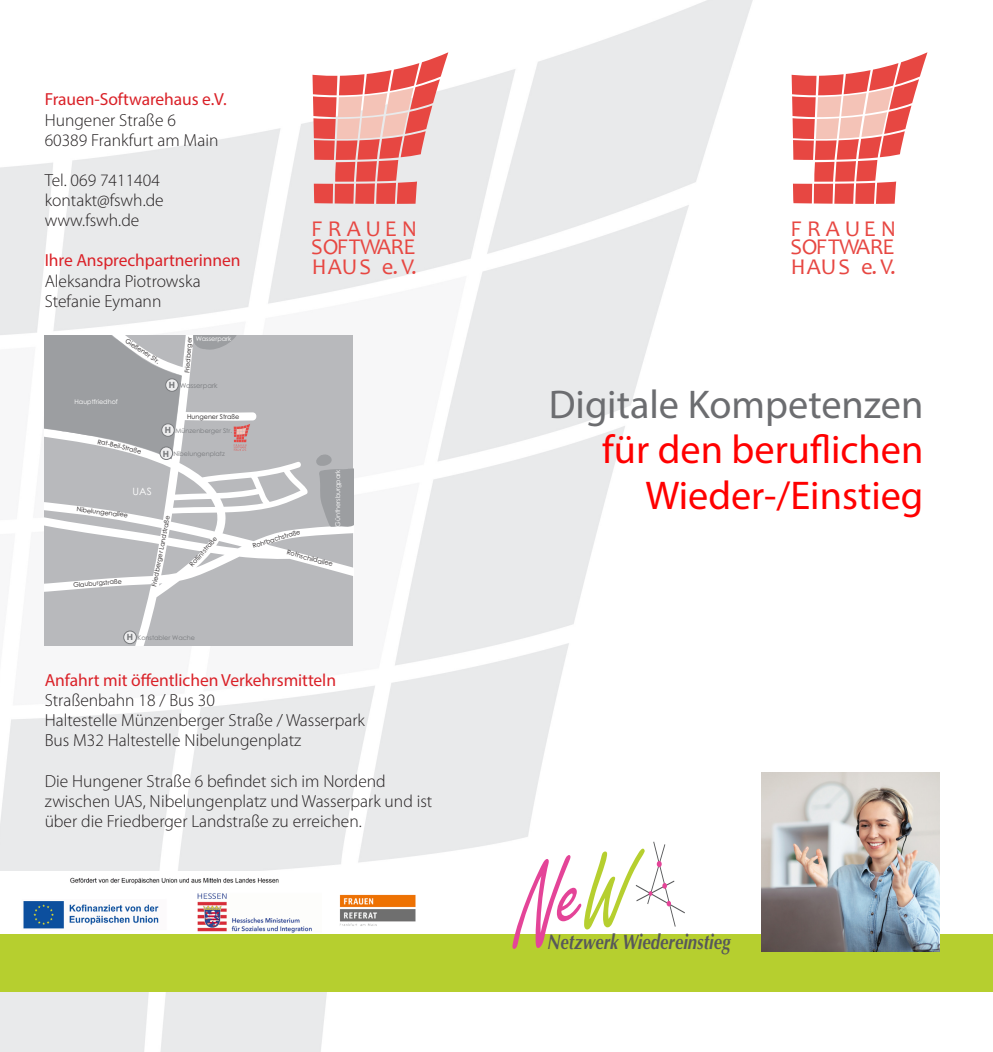
<style>
.page{position:relative;width:993px;height:1052px;background:#fff}
.page>*{position:absolute;margin:0;border:0;box-sizing:border-box;transform-origin:0 0}
.Textkörper{font:40.25px/45.5px "Myriad Pro";color:#f00;text-align:right}
.t1{font:22.75px/19.4px "Candara";letter-spacing:.04em;color:#e74742;text-align:justify}
.t2{font:italic 700 20.82px "Optima";color:#57585a;scale:.8 1}
.t3{font:300 17.5px/20.1px "Myriad Pro";color:#231f20}
.t4{font:17.5px "Myriad Pro";letter-spacing:-.005em;color:#da2128}
.t5{font:10.15px "Century Gothic";color:#fff}
.t6{font:700 9.1px "Myriad Pro";color:#787a7d}
.t7{font:6.83px "Century Gothic";color:#787a7d}
.t8{font:6.48px "Century Gothic";color:#231f20}
.t9{font:6.48px "Century Gothic";color:#787a7d}
.t10{font:6.48px "Century Gothic";color:#fff}
.s1{font-family:"Myriad Pro";font-weight:700;font-size:9.1px}
.s2{color:#6c6d70}
</style>
<div class="page">
<img style="left:0;top:0;width:759px;height:1052px">
<svg style="left:791px;top:52px;width:136px;height:152px"></svg>
<svg style="left:312px;top:52px;width:136px;height:152px;background:#ec9d9a"></svg>
<div style="left:1px;top:933px;width:991px;height:58px;background:#b6cf2f"></div>
<img style="left:761px;top:773px;width:178px;height:178px">
<svg style="left:45px;top:335px;width:308px;height:310px;fill:#b8b9bc"></svg>
<svg style="left:314px;top:454px;width:39px;height:73px;background:#a5a7aa"></svg>
<svg style="left:192px;top:335px;width:47px;height:15px"></svg>
<svg style="left:45px;top:335px;width:137px;height:124px;background:#abadaf"></svg>
<svg style="left:234px;top:424px;width:16px;height:27px"></svg>
<div style="left:166px;top:379px;width:12px;height:12px;background:#ededee;border-radius:50%"></div>
<div style="left:165px;top:379px;width:13px;height:12px;border:1px solid #787a7d;border-radius:50%"></div>
<div style="left:162px;top:424px;width:12px;height:12px;background:#ededee;border-radius:50%"></div>
<div style="left:161px;top:423px;width:13px;height:13px;border:1px solid #787a7d;border-radius:50%"></div>
<div style="left:160px;top:447px;width:12px;height:12px;background:#ededee;border-radius:50%"></div>
<div style="left:160px;top:447px;width:13px;height:13px;border:1px solid #787a7d;border-radius:50%"></div>
<div style="left:124px;top:631px;width:12px;height:12px;background:#ededee;border-radius:50%"></div>
<div style="left:123px;top:631px;width:13px;height:13px;border:1px solid #787a7d;border-radius:50%"></div>
<svg style="left:512px;top:841px;width:173px;height:108px"></svg>
<div style="left:0;top:871px;width:457px;height:62px;background:#fff"></div>
<img style="left:23px;top:877px;width:289px;height:55px">
<img style="left:339px;top:894px;width:77px;height:32px">
<p class="t4" style="left:45px;top:89px;width:183px">Frauen-Softwarehaus e.V.</p>
<p class="t3" style="left:45px;top:110px;width:133px">Hungener Straße 6</p>
<p class="t3" style="left:45px;top:130px;width:175px">60389 Frankfurt am Main</p>
<p class="t3" style="left:45px;top:170px;width:117px">Tel. 069 7411404</p>
<p class="t3" style="left:45px;top:190px;width:120px">kontakt@fswh.de</p>
<p class="t3" style="left:45px;top:211px;width:96px">www.fswh.de</p>
<p class="t4" style="left:45px;top:250px;width:197px">Ihre Ansprechpartnerinnen</p>
<p class="t3" style="left:45px;top:271px;width:158px">Aleksandra Piotrowska</p>
<p class="t3" style="left:45px;top:291px;width:118px">Stefanie Eymann</p>
<p class="t8" style="left:128px;top:336px;width:41px;rotate:33deg">Gießener Str.</p>
<p class="t10" style="left:195px;top:334px;width:37px">Wasserpark</p>
<p class="t8" style="left:182px;top:373px;width:37px;rotate:-86deg">Friedberger</p>
<p class="t10" style="left:75px;top:397px;width:45px">Hauptfriedhof</p>
<p class="t8" style="left:99px;top:437px;width:46px;rotate:13deg">Rat-Beil-Straße</p>
<p class="t6" style="left:169px;top:379px;width:8px">H</p>
<p class="t6" style="left:165px;top:424px;width:8px">H</p>
<p class="t6" style="left:163px;top:447px;width:8px">H</p>
<p class="t7" style="left:180px;top:380px;width:39px">Wasserpark</p>
<p class="t8" style="left:187px;top:412px;width:54px">Hungener Straße</p>
<p class="t9" style="left:176px;top:426px;width:58px">Münzenberger Str.</p>
<p class="t9" style="left:173px;top:449px;width:53px">Nibelungenplatz</p>
<p class="t1" style="left:311px;top:218px;width:107px">FRAUEN SOFTWARE HAUS e.V.</p>
<p class="t5" style="left:132px;top:484px;width:21px">UAS</p>
<p class="t8" style="left:77px;top:504px;width:53px;rotate:7deg">Nibelungenallee</p>
<p class="t8" style="left:73px;top:580px;width:50px;rotate:-4deg">Glauburgstraße</p>
<p class="t8" style="left:149px;top:585px;width:74px;rotate:-79deg">Friedberger Landstraße</p>
<p class="t10" style="left:333px;top:526px;width:58px;rotate:-90deg">Günthersburgpark</p>
<p class="t8" style="left:187px;top:563px;width:39px;rotate:-49deg">Rotlintstraße</p>
<p class="t8" style="left:251px;top:541px;width:51px;rotate:-17deg">Rohrbachstraße</p>
<p class="t8" style="left:288px;top:547px;width:49px;rotate:15deg">Rothschildallee</p>
<p class="t9" style="left:127px;top:633px;width:70px"><span class="s1">H</span> Konstabler Wache</p>
<p class="t4" style="left:45px;top:669px;width:293px">Anfahrt mit öffentlichen Verkehrsmitteln</p>
<p class="t3" style="left:45px;top:690px;width:322px">Straßenbahn 18 / Bus 30<br>Haltestelle Münzenberger Straße / Wasserpark<br>Bus M32 Haltestelle Nibelungenplatz</p>
<p class="t3" style="left:45px;top:771px;width:389px">Die Hungener Straße 6 befindet sich im Nordend zwischen UAS, Nibelungenplatz und Wasserpark und ist über die Friedberger Landstraße zu erreichen.</p>
<p class="t1" style="left:790px;top:218px;width:107px">FRAUEN SOFTWARE HAUS e.V.</p>
<p class="Textkörper" style="left:548px;top:381px;width:376px"><span class="s2">Digitale Kompetenzen </span>für den beruflichen<br>Wieder-/Einstieg</p>
<p class="t2" style="left:547px;top:929px;width:231px">Netzwerk Wiedereinstieg</p>
</div>
